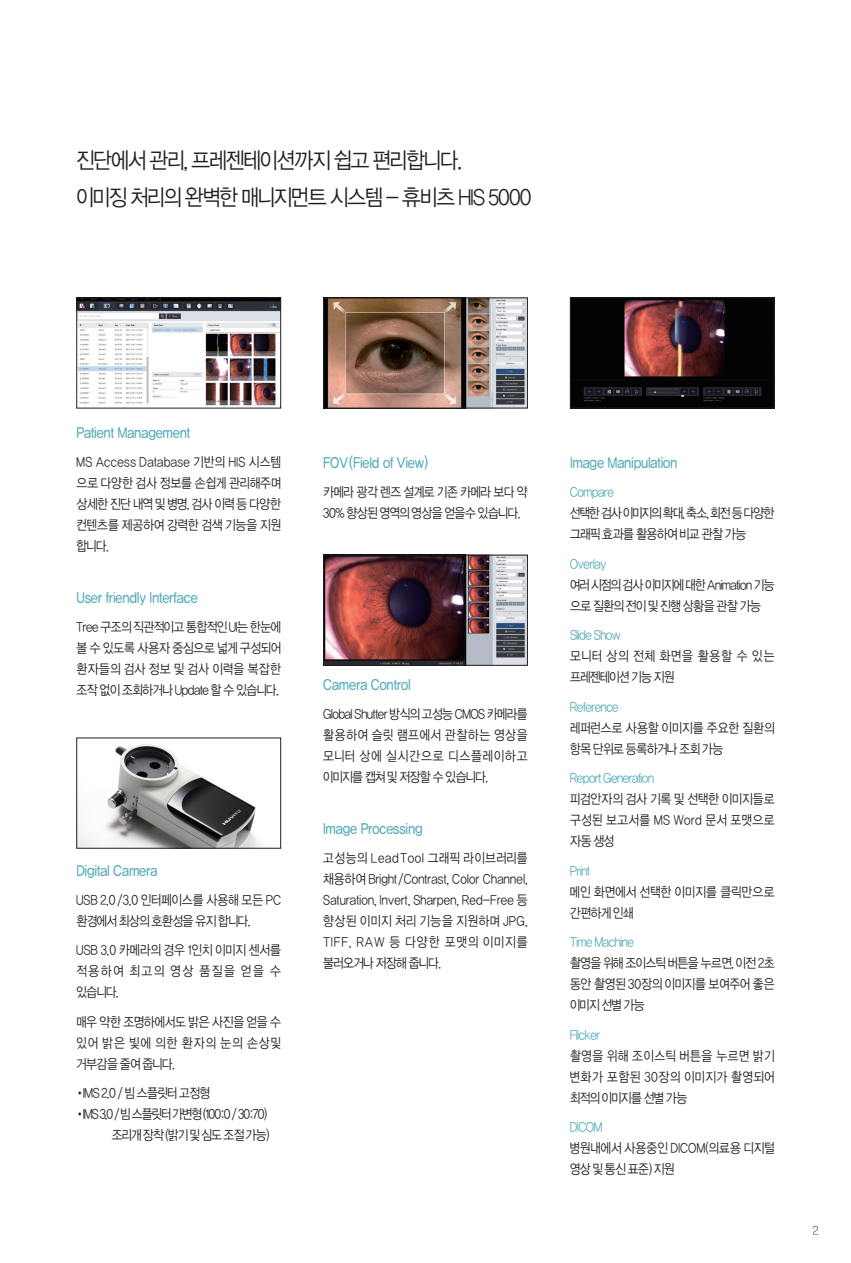
<style>
.page{position:relative;width:851px;height:1263px;background:#fff}
.page>*{position:absolute;margin:0;border:0;box-sizing:border-box;transform-origin:0 0}
.헤드{font:22.5px "YDVYGO12";letter-spacing:-.07em;color:#231f20;scale:.9 1}
.리드{font:15px "YDVYGO13";letter-spacing:-.015em;color:#52abb8;scale:.85 1}
.바디{font:13.5px/21px "YDVYGO12";letter-spacing:-.03em;color:#231f20;text-align:justify;scale:.87 1}
.바디-2{font:13.5px "YDVYGO12";letter-spacing:-.05em;color:#52abb8;scale:.87 1}
.바디-3{font:13.5px/21px "YDVYGO12";letter-spacing:-.06em;color:#231f20;scale:.87 1}
.바디-4{font:13.5px/21px "YDVYGO12";letter-spacing:-.07em;color:#231f20;scale:.87 1}
.바디-5{font:13.5px "YDVYGO12";letter-spacing:-.085em;color:#231f20;scale:.87 1}
.바디-6{font:13.5px/21px "YDVYGO12";color:#231f20;scale:.87 1}
.바디-7{font:13.5px "YDVYGO12";letter-spacing:-.065em;color:#231f20;scale:.87 1}
.t1{font:12px "YDVYGO11";color:#231f20;scale:.95 1}
</style>
<div class="page">
<img style="left:79px;top:300px;width:200px;height:106px">
<div style="left:77px;top:298px;width:204px;height:110px;border:1px solid #231f20"></div>
<img style="left:325px;top:557px;width:200px;height:106px">
<div style="left:323px;top:555px;width:204px;height:110px;border:1px solid #231f20"></div>
<img style="left:572px;top:300px;width:200px;height:106px">
<div style="left:570px;top:298px;width:204px;height:110px;border:1px solid #231f20"></div>
<img style="left:325px;top:300px;width:200px;height:106px">
<div style="left:323px;top:298px;width:204px;height:110px;border:1px solid #231f20"></div>
<img style="left:79px;top:744px;width:183px;height:102px">
<p class="헤드" style="left:76px;top:147px;width:431px">진단에서 관리, 프레젠테이션까지 쉽고 편리합니다.</p>
<p class="헤드" style="left:76px;top:184px;width:508px">이미징 처리의 완벽한 매니지먼트 시스템 - 휴비츠 HIS 5000</p>
<p class="리드" style="left:76px;top:424px;width:135px">Patient Management</p>
<p class="바디" style="left:76px;top:451px;width:237px">MS Access Database 기반의 HIS 시스템 으로 다양한 검사 정보를 손쉽게 관리해주며 상세한 진단 내역 및 병명, 검사 이력 등 다양한 컨텐츠를 제공하여 강력한 검색 기능을 지원 합니다.</p>
<p class="리드" style="left:76px;top:589px;width:144px">User friendly Interface</p>
<p class="바디" style="left:76px;top:616px;width:237px">Tree 구조의 직관적이고 통합적인 UI는 한눈에 볼 수 있도록 사용자 중심으로 넓게 구성되어 환자들의 검사 정보 및 검사 이력을 복잡한 조작 없이 조회하거나 Update 할 수 있습니다.</p>
<p class="리드" style="left:76px;top:862px;width:97px">Digital Camera</p>
<p class="바디" style="left:76px;top:889px;width:237px">USB 2.0 / 3.0 인터페이스를 사용해 모든 PC 환경에서 최상의 호환성을 유지 합니다.</p>
<p class="바디" style="left:76px;top:939px;width:237px">USB 3.0 카메라의 경우 1인치 이미지 센서를 적용하여 최고의 영상 품질을 얻을 수 있습니다.</p>
<p class="바디" style="left:76px;top:1011px;width:237px">매우 약한 조명하에서도 밝은 사진을 얻을 수 있어 밝은 빛에 의한 환자의 눈의 손상및 거부감을 줄여 줍니다.</p>
<p class="바디-7" style="left:74px;top:1085px;width:158px">•IMS 2.0 / 빔 스플릿터 고정형</p>
<p class="바디-5" style="left:74px;top:1106px;width:223px">•IMS 3.0 / 빔스플릿터가변형 (100 : 0 / 30 : 70)</p>
<p class="바디" style="left:112px;top:1124px;width:183px">조리개장착 (밝기및심도 조절가능)</p>
<p class="리드" style="left:323px;top:454px;width:125px">FOV(Field of View)</p>
<p class="바디" style="left:323px;top:481px;width:237px">카메라 광각 렌즈 설계로 기존 카메라 보다 약<br>30% 향상된 영역의 영상을 얻을수 있습니다.</p>
<p class="리드" style="left:323px;top:676px;width:104px">Camera Control</p>
<p class="바디" style="left:323px;top:703px;width:237px">Global Shutter 방식의 고성능 CMOS 카메라를 활용하여 슬릿 램프에서 관찰하는 영상을 모니터 상에 실시간으로 디스플레이하고 이미지를 캡쳐 및 저장할 수 있습니다.</p>
<p class="리드" style="left:323px;top:820px;width:119px">Image Processing</p>
<p class="바디" style="left:323px;top:847px;width:237px">고성능의 Lead Tool 그래픽 라이브러리를 채용하여 Bright /Contrast, Color Channel, Saturation, Invert, Sharpen, Red-Free 등 향상된 이미지 처리 기능을 지원하며 JPG, TIFF, RAW 등 다양한 포맷의 이미지를 불러오거나 저장해 줍니다.</p>
<p class="리드" style="left:570px;top:454px;width:128px">Image Manipulation</p>
<p class="바디-2" style="left:570px;top:484px;width:52px">Compare</p>
<p class="바디-4" style="left:570px;top:502px;width:236px">선택한 검사 이미지의 확대, 축소, 회전 등 다양한 그래픽 효과를 활용하여 비교 관찰 가능</p>
<p class="바디-2" style="left:570px;top:556px;width:43px">Overlay</p>
<p class="바디-3" style="left:569px;top:574px;width:237px">여러 시점의 검사 이미지에 대한 Animation 기능 으로 질환의 전이 및 진행 상황을 관찰 가능</p>
<p class="바디-2" style="left:570px;top:627px;width:60px">Slide Show</p>
<p class="바디-6" style="left:570px;top:645px;width:236px">모니터 상의 전체 화면을 활용할 수 있는 프레젠테이션 기능 지원</p>
<p class="바디-2" style="left:569px;top:699px;width:58px">Reference</p>
<p class="바디" style="left:569px;top:717px;width:237px">레퍼런스로 사용할 이미지를 주요한 질환의 항목 단위로 등록하거나 조회 가능</p>
<p class="바디-2" style="left:569px;top:770px;width:98px">Report Generation</p>
<p class="바디" style="left:569px;top:788px;width:237px">피검안자의 검사 기록 및 선택한 이미지들로 구성된 보고서를 MS Word 문서 포맷으로 자동 생성</p>
<p class="바디-2" style="left:569px;top:863px;width:25px">Print</p>
<p class="바디" style="left:569px;top:881px;width:237px">메인 화면에서 선택한 이미지를 클릭만으로 간편하게 인쇄</p>
<p class="바디-2" style="left:570px;top:934px;width:75px">Time Machine</p>
<p class="바디" style="left:569px;top:952px;width:237px">촬영을 위해 조이스틱버튼을 누르면, 이전 2초 동안 촬영된 30장의 이미지를 보여주어 좋은 이미지 선별 가능</p>
<p class="바디-2" style="left:569px;top:1027px;width:36px">Flicker</p>
<p class="바디" style="left:569px;top:1045px;width:237px">촬영을 위해 조이스틱 버튼을 누르면 밝기 변화가 포함된 30장의 이미지가 촬영되어 최적의 이미지를 선별 가능</p>
<p class="바디-2" style="left:569px;top:1119px;width:39px">DICOM</p>
<p class="바디" style="left:569px;top:1137px;width:237px">병원내에서 사용중인 DICOM(의료용 디지털 영상 및 통신 표준) 지원</p>
<p class="t1" style="left:812px;top:1224px;width:7px">2</p>
</div>
